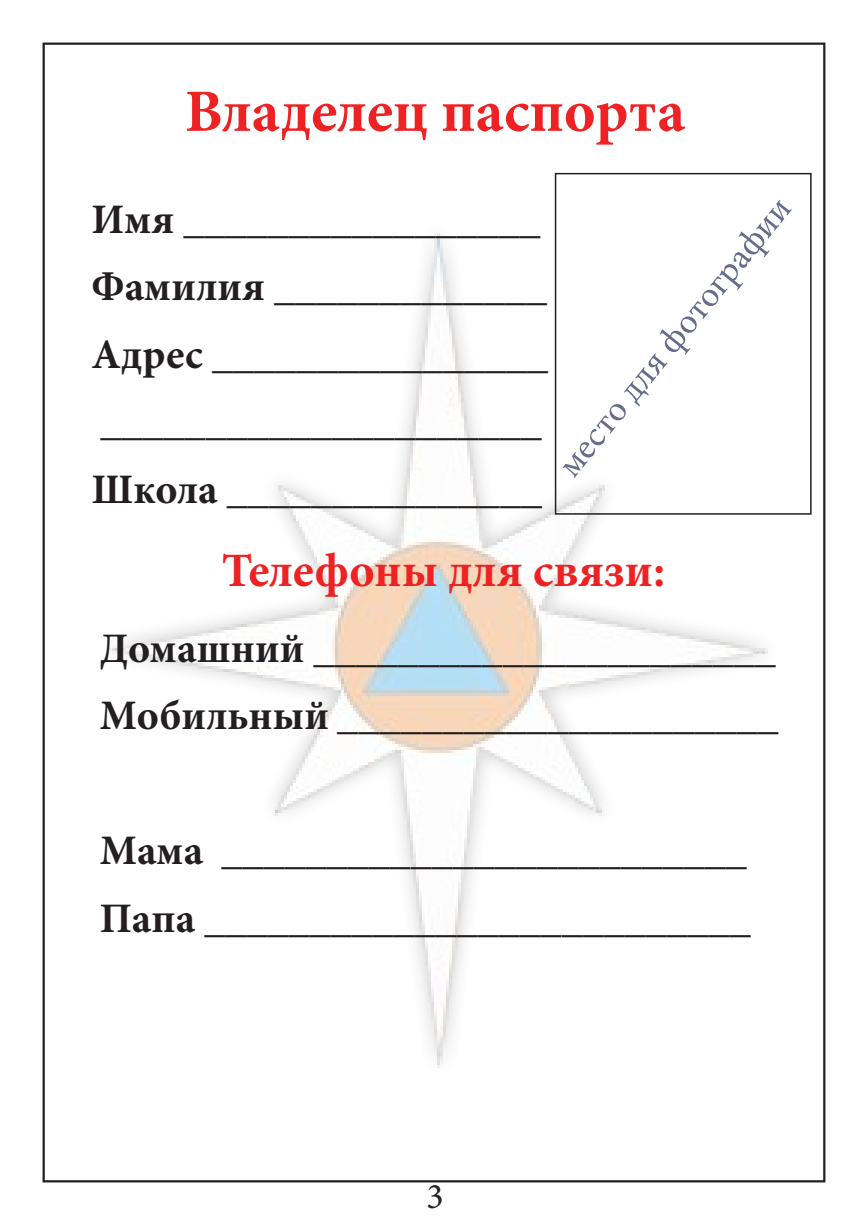
<style>
.page{position:relative;width:868px;height:1225px;background:#fff}
.page>*{position:absolute;margin:0;border:0;box-sizing:border-box;transform-origin:0 0}
.t1{font:700 60px "Minion Pro";color:#ee2123}
.t2{font:700 48px "Minion Pro";color:#ee2123}
.t3{font:700 42px/67.5px "Minion Pro";color:#231f20}
.t4{font:36px "Minion Pro";color:#666d8c}
.t5{font:36px "Minion Pro";color:#231f20}
</style>
<div class="page">
<img style="left:43px;top:42px;width:783px;height:1140px">
<div style="left:554px;top:173px;width:257px;height:341px;border:2px solid #231f20"></div>
<h1 class="t1" style="left:185px;top:69px;width:502px">Владелец паспорта</h1>
<p class="t3" style="left:91px;top:185px;width:458px">Имя _________________<br>Фамилия _____________<br>Адрес ________________ _____________________<br>Школа _______________</p>
<p class="t4" style="left:546px;top:456px;width:349px;rotate:-51deg">место для фотографии</p>
<p class="t2" style="left:222px;top:536px;width:445px">Телефоны для связи:</p>
<p class="t3" style="left:100px;top:614px;width:680px">Домашний ______________________<br>Мобильный _____________________</p>
<p class="t3" style="left:100px;top:816px;width:652px">Мама _________________________<br>Папа __________________________</p>
<p class="t5" style="left:426px;top:1172px;width:19px">3</p>
</div>
